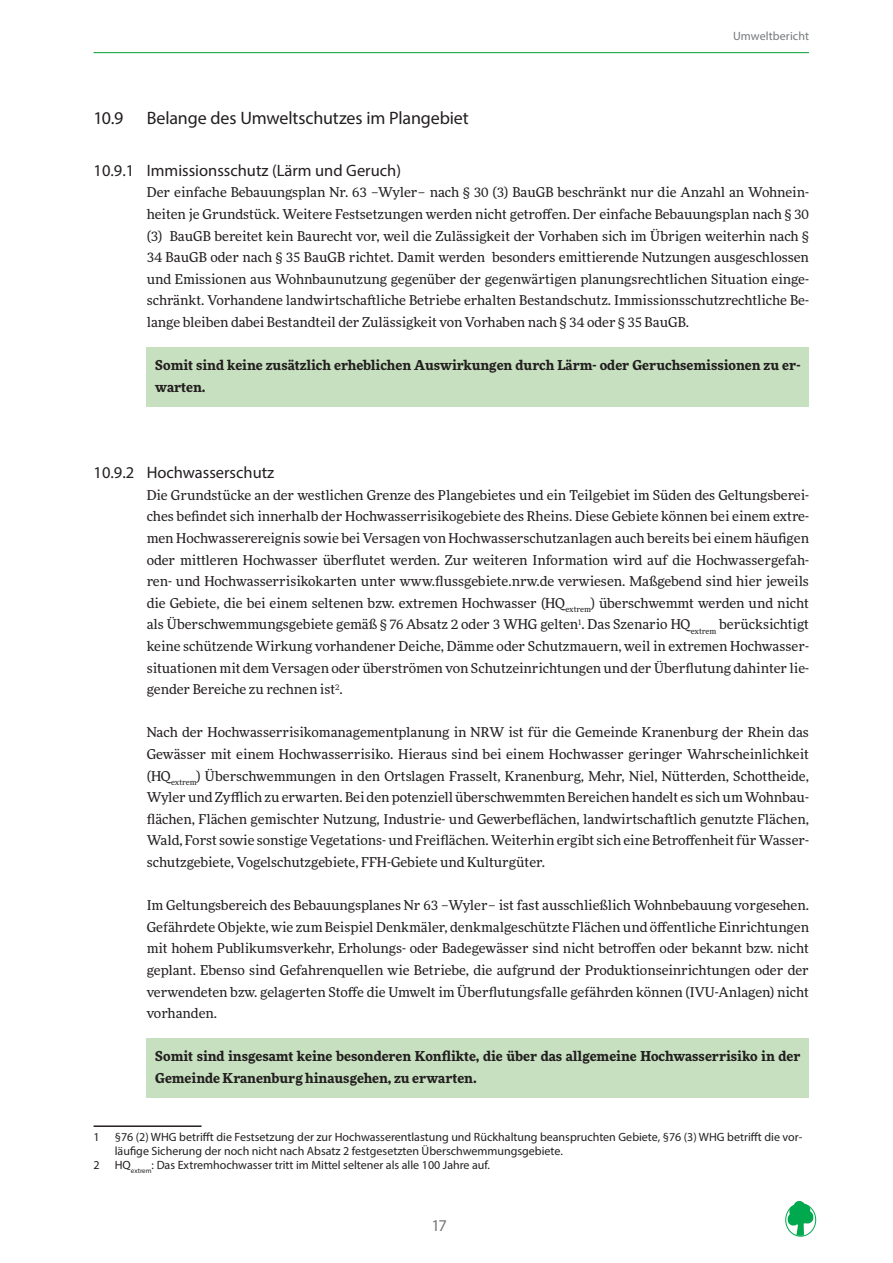
<style>
.page{position:relative;width:893px;height:1263px;background:#fff}
.page>*{position:absolute;margin:0;border:0;box-sizing:border-box;transform-origin:0 0}
.t1{font:18px "Myriad Pro";letter-spacing:-.01em;color:#231f20}
.t2{font:16.5px "Myriad Pro";color:#231f20}
.t3{font:16.5px "Myriad Pro";color:#76787b}
.Fließtext{font:13.5px/21.6px "More Pro";color:#231f20;text-align:justify}
.Fließtext-Fazit{font:700 13.5px/21.6px "More Pro";color:#231f20}
.Fußnotentext{font:12px/14.4px "Myriad Pro";color:#231f20}
.t4{font:12px "Myriad Pro";letter-spacing:.005em;color:#76787b}
</style>
<div class="page">
<hr style="left:94px;top:52px;width:715px;height:1px;background:#009c33">
<svg style="left:788px;top:1201px;width:25px;height:35px"></svg>
<div style="left:785px;top:1203px;width:31px;height:33px;border:1px solid #00a84e;border-radius:50%"></div>
<div style="left:147px;top:347px;width:662px;height:60px;background:#c7e0bf"></div>
<div style="left:147px;top:1038px;width:662px;height:60px;background:#c7e0bf"></div>
<hr style="left:94px;top:1125px;width:108px;height:2px;background:#231f20">
<p class="t4" style="left:733px;top:28px;width:77px">Umweltbericht</p>
<p class="t1" style="left:94px;top:107px;width:31px">10.9</p>
<p class="t1" style="left:147px;top:107px;width:324px">Belange des Umweltschutzes im Plangebiet</p>
<p class="t2" style="left:94px;top:160px;width:309px">10.9.1 Immissionsschutz (Lärm und Geruch)</p>
<p class="Fließtext" style="left:147px;top:181px;width:664px">Der einfache Bebauungsplan Nr. 63 –Wyler– nach § 30 (3) BauGB beschränkt nur die Anzahl an Wohnein&shy;heiten je Grundstück. Weitere Festsetzungen werden nicht getroffen. Der einfache Bebauungsplan nach § 30 (3) BauGB bereitet kein Baurecht vor, weil die Zulässigkeit der Vorhaben sich im Übrigen weiterhin nach § 34 BauGB oder nach § 35 BauGB richtet. Damit werden besonders emittierende Nutzungen ausgeschlossen und Emissionen aus Wohnbaunutzung gegenüber der gegenwärtigen planungsrechtlichen Situation einge&shy;schränkt. Vorhandene landwirtschaftliche Betriebe erhalten Bestandschutz. Immissionsschutzrechtliche Be&shy;lange bleiben dabei Bestandteil der Zulässigkeit von Vorhaben nach § 34 oder § 35 BauGB.</p>
<p class="Fließtext-Fazit" style="left:155px;top:353px;width:647px">Somit sind keine zusätzlich erheblichen Auswirkungen durch Lärm- oder Geruchsemissionen zu er&shy;warten.</p>
<p class="t2" style="left:94px;top:462px;width:182px">10.9.2 Hochwasserschutz</p>
<p class="Fließtext" style="left:147px;top:483px;width:664px">Die Grundstücke an der westlichen Grenze des Plangebietes und ein Teilgebiet im Süden des Geltungsberei&shy;ches befindet sich innerhalb der Hochwasserrisikogebiete des Rheins. Diese Gebiete können bei einem extre&shy;men Hochwasserereignis sowie bei Versagen von Hochwasserschutzanlagen auch bereits bei einem häufigen oder mittleren Hochwasser überflutet werden. Zur weiteren Information wird auf die Hochwassergefah&shy;ren- und Hochwasserrisikokarten unter www.flussgebiete.nrw.de verwiesen. Maßgebend sind hier jeweils die Gebiete, die bei einem seltenen bzw. extremen Hochwasser (HQ<sub>extrem</sub>) überschwemmt werden und nicht als Überschwemmungsgebiete gemäß § 76 Absatz 2 oder 3 WHG gelten<sup>1</sup>. Das Szenario HQ<sub>extrem</sub> berücksichtigt keine schützende Wirkung vorhandener Deiche, Dämme oder Schutzmauern, weil in extremen Hochwasser&shy;situationen mit dem Versagen oder überströmen von Schutzeinrichtungen und der Überflutung dahinter lie&shy;gender Bereiche zu rechnen ist<sup>2</sup>.</p>
<p class="Fließtext" style="left:147px;top:721px;width:664px">Nach der Hochwasserrisikomanagementplanung in NRW ist für die Gemeinde Kranenburg der Rhein das Gewässer mit einem Hochwasserrisiko. Hieraus sind bei einem Hochwasser geringer Wahrscheinlichkeit (HQ<sub>extrem</sub>) Überschwemmungen in den Ortslagen Frasselt, Kranenburg, Mehr, Niel, Nütterden, Schottheide, Wyler und Zyfflich zu erwarten. Bei den potenziell überschwemmten Bereichen handelt es sich um Wohnbau&shy;flächen, Flächen gemischter Nutzung, Industrie- und Gewerbeflächen, landwirtschaftlich genutzte Flächen, Wald, Forst sowie sonstige Vegetations- und Freiflächen. Weiterhin ergibt sich eine Betroffenheit für Wasser&shy;schutzgebiete, Vogelschutzgebiete, FFH-Gebiete und Kulturgüter.</p>
<p class="Fließtext" style="left:147px;top:894px;width:664px">Im Geltungsbereich des Bebauungsplanes Nr 63 –Wyler– ist fast ausschließlich Wohnbebauung vorgesehen.<br>Gefährdete Objekte, wie zum Beispiel Denkmäler, denkmalgeschützte Flächen und öffentliche Einrichtungen mit hohem Publikumsverkehr, Erholungs- oder Badegewässer sind nicht betroffen oder bekannt bzw. nicht geplant. Ebenso sind Gefahrenquellen wie Betriebe, die aufgrund der Produktionseinrichtungen oder der verwendeten bzw. gelagerten Stoffe die Umwelt im Überflutungsfalle gefährden können (IVU-Anlagen) nicht vorhanden.</p>
<p class="Fließtext-Fazit" style="left:155px;top:1044px;width:647px">Somit sind insgesamt keine besonderen Konflikte, die über das allgemeine Hochwasserrisiko in der<br>Gemeinde Kranenburg hinausgehen, zu erwarten.</p>
<p class="Fußnotentext" style="left:94px;top:1129px;width:8px">1</p>
<p class="Fußnotentext" style="left:115px;top:1129px;width:689px">§76 (2) WHG betrifft die Festsetzung der zur Hochwasserentlastung und Rückhaltung beanspruchten Gebiete, §76 (3) WHG betrifft die vor&shy;läufige Sicherung der noch nicht nach Absatz 2 festgesetzten Überschwemmungsgebiete.</p>
<p class="Fußnotentext" style="left:94px;top:1158px;width:8px">2</p>
<p class="Fußnotentext" style="left:115px;top:1158px;width:377px">HQ<sub>extrem</sub>: Das Extremhochwasser tritt im Mittel seltener als alle 100 Jahre auf.</p>
<p class="t3" style="left:432px;top:1215px;width:17px">17</p>
</div>
